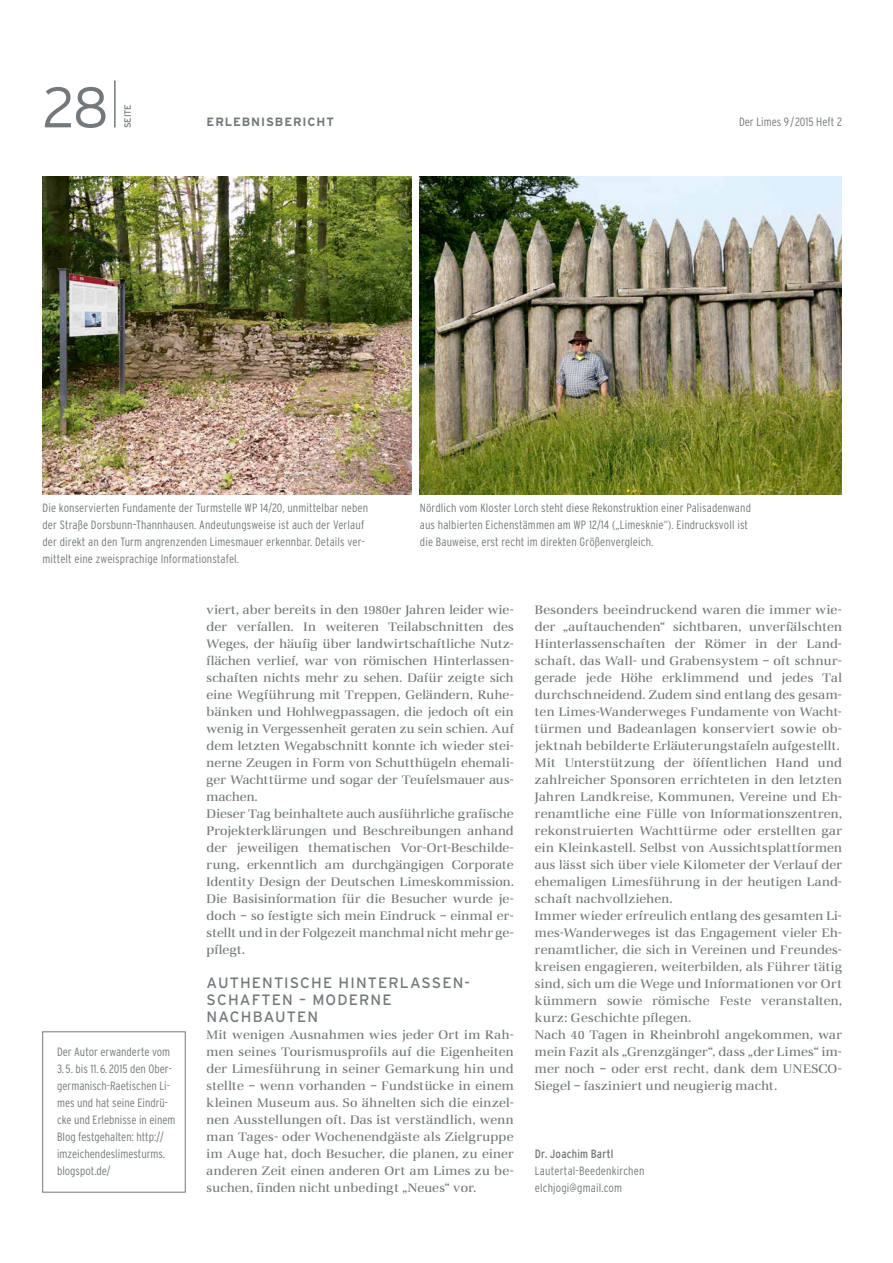
<style>
.page{position:relative;width:893px;height:1263px;background:#fff}
.page>*{position:absolute;margin:0;border:0;box-sizing:border-box;transform-origin:0 0}
.t1{font:300 56.85px "Interstate";color:#72787b}
.t2{font:15px/17px "Interstate";letter-spacing:.075em;color:#72787b}
.t3{font:12.75px/17px "Marconi EF";letter-spacing:.015em;color:#72787b}
.t4{font:300 condensed 12px/17px "Interstate";letter-spacing:.01em;color:#72787b}
.t5{font:condensed 12px "Interstate";letter-spacing:.015em;color:#72787b}
.t6{font:700 12px "Interstate";letter-spacing:.075em;color:#72787b}
.t7{font:9px "Interstate";letter-spacing:-.025em;color:#72787b}
</style>
<div class="page">
<img style="left:420px;top:177px;width:422px;height:318px">
<img style="left:43px;top:177px;width:368px;height:318px">
<div style="left:42px;top:1031px;width:143px;height:161px;border:1px solid #72787b"></div>
<hr style="left:114px;top:81px;width:2px;height:46px;background:#72787b">
<h1 class="t1" style="left:43px;top:75px;width:68px">28</h1>
<p class="t7" style="left:123px;top:128px;width:25px;rotate:-90deg">SEITE</p>
<p class="t6" style="left:207px;top:115px;width:129px">ERLEBNISBERICHT</p>
<p class="t4" style="left:739px;top:113px;width:104px">Der Limes 9 /2015 Heft 2</p>
<p class="t4" style="left:43px;top:499px;width:327px">Die konservierten Fundamente der Turmstelle WP 14/20, unmittelbar neben der Straße Dorsbunn–Thannhausen. Andeutungsweise ist auch der Verlauf der direkt an den Turm angrenzenden Limesmauer erkennbar. Details ver&shy;mittelt eine zweisprachige Informationstafel.</p>
<p class="t4" style="left:420px;top:499px;width:333px">Nördlich vom Kloster Lorch steht diese Rekonstruktion einer Palisadenwand aus halbierten Eichenstämmen am WP 12/14 („Limesknie“). Eindrucksvoll ist die Bauweise, erst recht im direkten Größenvergleich.</p>
<p class="t4" style="left:57px;top:1043px;width:115px">Der Autor erwanderte vom</p>
<p class="t4" style="left:57px;top:1060px;width:120px">3. 5. bis 11. 6. 2015 den Ober&shy;germanisch-Raetischen Li&shy;mes und hat seine Eindrü&shy;cke und Erlebnisse in einem<br>Blog festgehalten: http:// imzeichendeslimesturms. blogspot.de/</p>
<p class="t3" style="left:207px;top:601px;width:308px">viert, aber bereits in den 1980er Jahren leider wie&shy;der verfallen. In weiteren Teilabschnitten des Weges, der häufig über landwirtschaftliche Nutz&shy;flächen verlief, war von römischen Hinterlassen&shy;schaften nichts mehr zu sehen. Dafür zeigte sich eine Wegführung mit Treppen, Geländern, Ruhe&shy;bänken und Hohlwegpassagen, die jedoch oft ein wenig in Vergessenheit geraten zu sein schien. Auf dem letzten Wegabschnitt konnte ich wieder stei&shy;nerne Zeugen in Form von Schutthügeln ehemali&shy;ger Wachttürme und sogar der Teufelsmauer aus&shy;machen.<br>Dieser Tag beinhaltete auch ausführliche grafische Projekterklärungen und Beschreibungen anhand der jeweiligen thematischen Vor-Ort-Beschilde&shy;rung, erkenntlich am durchgängigen Corporate Identity Design der Deutschen Limeskommission.<br>Die Basisinformation für die Besucher wurde je&shy;doch – so festigte sich mein Eindruck – einmal er&shy;stellt und in der Folgezeit manchmal nicht mehr ge&shy;pflegt.</p>
<p class="t2" style="left:207px;top:974px;width:265px">AUTHENTISCHE HINTERLASSEN-<br>SCHAFTEN – MODERNE<br>NACHBAUTEN</p>
<p class="t3" style="left:207px;top:1026px;width:308px;text-align:justify">Mit wenigen Ausnahmen wies jeder Ort im Rah&shy;men seines Tourismusprofils auf die Eigenheiten der Limesführung in seiner Gemarkung hin und stellte – wenn vorhanden – Fundstücke in einem kleinen Museum aus. So ähnelten sich die einzel&shy;nen Ausstellungen oft. Das ist verständlich, wenn man Tages- oder Wochenendgäste als Zielgruppe im Auge hat, doch Besucher, die planen, zu einer anderen Zeit einen anderen Ort am Limes zu be&shy;suchen, finden nicht unbedingt „Neues“ vor.</p>
<p class="t3" style="left:535px;top:601px;width:309px">Besonders beeindruckend waren die immer wie&shy;der „auftauchenden“ sichtbaren, unverfälschten Hinterlassenschaften der Römer in der Land&shy;schaft, das Wall- und Grabensystem – oft schnur&shy;gerade jede Höhe erklimmend und jedes Tal durchschneidend. Zudem sind entlang des gesam&shy;ten Limes-Wanderweges Fundamente von Wacht&shy;türmen und Badeanlagen konserviert sowie ob&shy;jektnah bebilderte Erläuterungstafeln aufgestellt.<br>Mit Unterstützung der öffentlichen Hand und zahlreicher Sponsoren errichteten in den letzten Jahren Landkreise, Kommunen, Vereine und Eh&shy;renamtliche eine Fülle von Informationszentren, rekonstruierten Wachttürme oder erstellten gar ein Kleinkastell. Selbst von Aussichtsplattformen aus lässt sich über viele Kilometer der Verlauf der ehemaligen Limesführung in der heutigen Land&shy;schaft nachvollziehen.<br>Immer wieder erfreulich entlang des gesamten Li&shy;mes-Wanderweges ist das Engagement vieler Eh&shy;renamtlicher, die sich in Vereinen und Freundes&shy;kreisen engagieren, weiterbilden, als Führer tätig sind, sich um die Wege und Informationen vor Ort kümmern sowie römische Feste veranstalten, kurz: Geschichte pflegen.<br>Nach 40 Tagen in Rheinbrohl angekommen, war mein Fazit als „Grenzgänger“, dass „der Limes“ im&shy;mer noch – oder erst recht, dank dem UNESCO-Siegel – fasziniert und neugierig macht.</p>
<p class="t5" style="left:535px;top:1147px;width:80px">Dr. Joachim Bartl</p>
<p class="t4" style="left:535px;top:1162px;width:111px">Lautertal-Beedenkirchen elchjogi@gmail.com</p>
</div>
